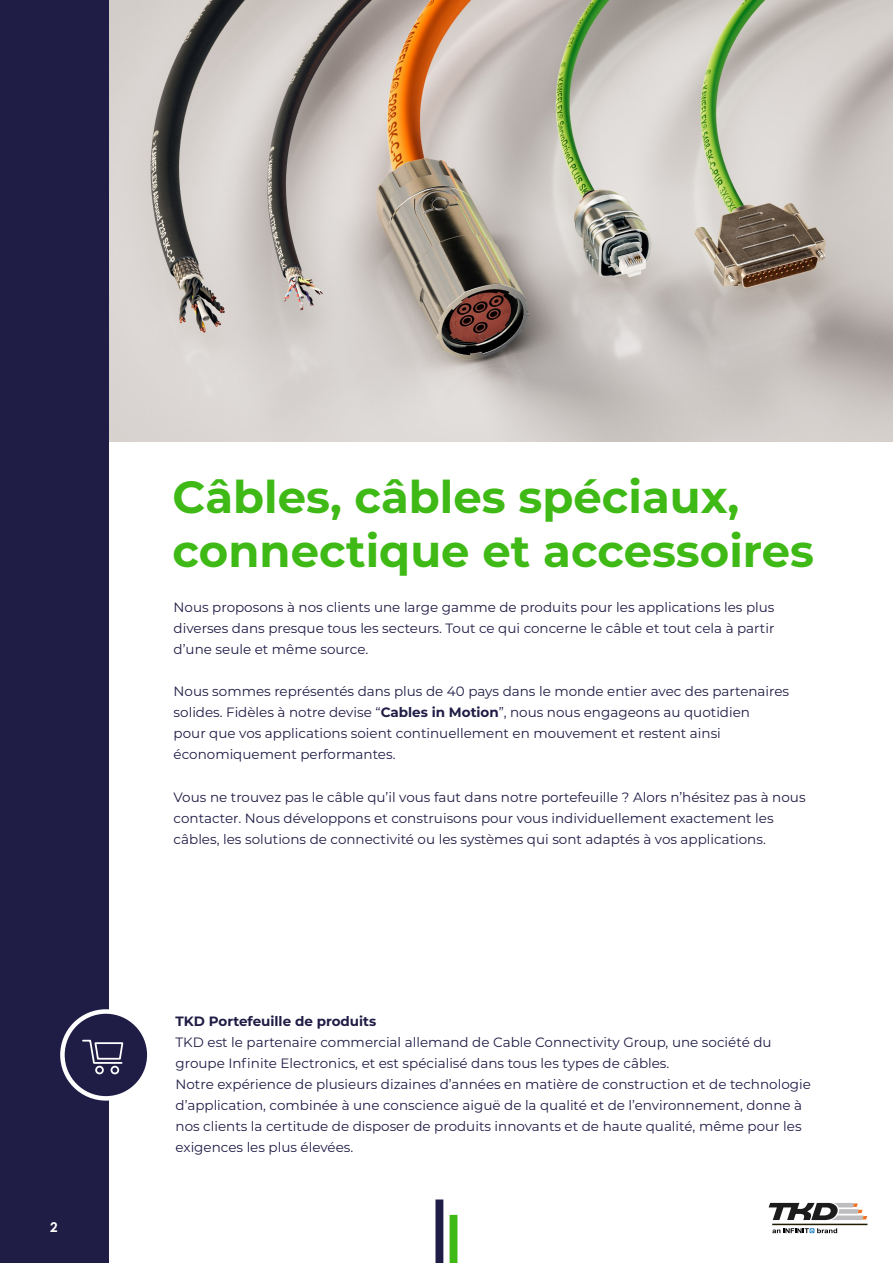
<style>
.page{position:relative;width:893px;height:1263px;background:#fff}
.page>*{position:absolute;margin:0;border:0;box-sizing:border-box;transform-origin:0 0}
.t1{font:700 45px/54px "Montserrat";color:#3eb915}
.t2{font:13.5px/21px "Montserrat";color:#1f1c45}
.t3{font:700 13.5px "Montserrat";color:#1f1c45}
.t4{font:700 13.5px "Century Gothic";color:#fff}
.s1{font-weight:700}
</style>
<div class="page">
<img style="left:108px;top:0;width:785px;height:442px">
<div style="left:0;top:0;width:108px;height:1263px;background:#1f1c45"></div>
<div style="left:435px;top:1199px;width:8px;height:64px;background:#1f1c45"></div>
<div style="left:450px;top:1215px;width:7px;height:48px;background:#3eb915"></div>
<div style="left:62px;top:1011px;width:87px;height:87px;background:#1f1c45;border-radius:50%"></div>
<div style="left:60px;top:1009px;width:92px;height:91px;border:4px solid #fff;border-radius:50%"></div>
<svg style="left:82px;top:1039px;width:42px;height:36px"></svg>
<hr style="left:772px;top:1224px;width:95px;height:1px;background:#1f1c00">
<svg style="left:772px;top:1228px;width:65px;height:5px"></svg>
<svg style="left:769px;top:1203px;width:98px;height:17px"></svg>
<p class="t4" style="left:50px;top:1217px;width:9px">2</p>
<h1 class="t1" style="left:173px;top:468px;width:643px">Câbles, câbles spéciaux, connectique et accessoires</h1>
<p class="t2" style="left:174px;top:597px;width:602px;text-align:justify">Nous proposons à nos clients une large gamme de produits pour les applications les plus diverses dans presque tous les secteurs. Tout ce qui concerne le câble et tout cela à partir d’une seule et même source.</p>
<p class="t2" style="left:174px;top:681px;width:617px">Nous sommes représentés dans plus de 40 pays dans le monde entier avec des partenaires solides. Fidèles à notre devise “<span class="s1">Cables in Motion</span>”, nous nous engageons au quotidien<br>pour que vos applications soient continuellement en mouvement et restent ainsi économiquement performantes.</p>
<p class="t2" style="left:174px;top:786px;width:633px">Vous ne trouvez pas le câble qu’il vous faut dans notre portefeuille ? Alors n’hésitez pas à nous contacter. Nous développons et construisons pour vous individuellement exactement les câbles, les solutions de connectivité ou les systèmes qui sont adaptés à vos applications.</p>
<p class="t3" style="left:176px;top:1011px;width:202px">TKD Portefeuille de produits</p>
<p class="t2" style="left:176px;top:1031px;width:637px">TKD est le partenaire commercial allemand de Cable Connectivity Group, une société du groupe Infinite Electronics, et est spécialisé dans tous les types de câbles.<br>Notre expérience de plusieurs dizaines d’années en matière de construction et de technologie d’application, combinée à une conscience aiguë de la qualité et de l’environnement, donne à nos clients la certitude de disposer de produits innovants et de haute qualité, même pour les exigences les plus élevées.</p>
</div>
